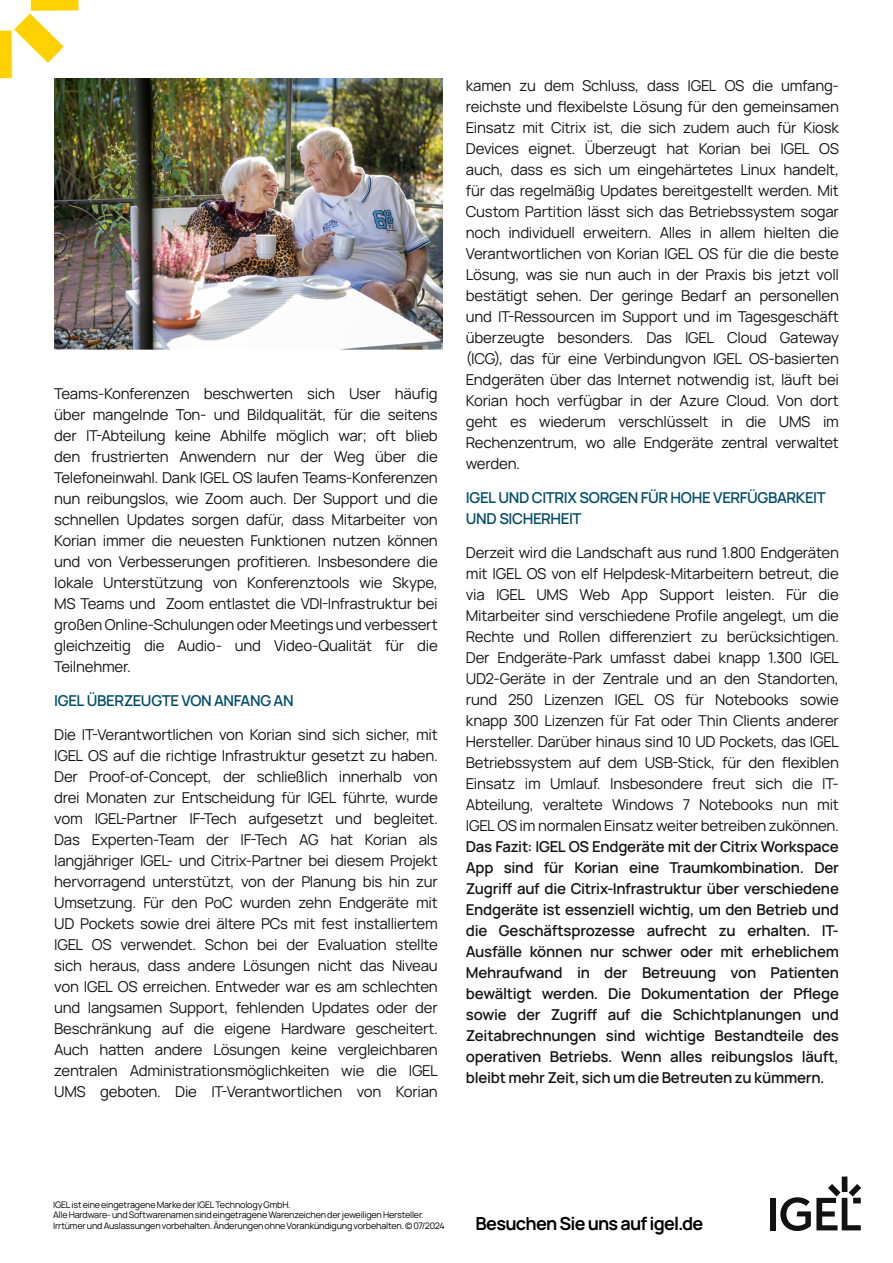
<style>
.page{position:relative;width:893px;height:1263px;background:#fff}
.page>*{position:absolute;margin:0;border:0;box-sizing:border-box;transform-origin:0 0}
.t1{font:700 18px "Manrope";letter-spacing:-.04em;color:#000}
.t2{font:15px/21px "Manrope";letter-spacing:-.02em;color:#141414;text-align:justify}
.t3{font:600 15px/21px "Manrope";letter-spacing:-.015em;color:#141414;text-align:justify}
.t4{font:600 15px/21px "Manrope";letter-spacing:-.025em;color:#004d68}
.t5{font:9px/10.5px "Manrope";letter-spacing:-.02em;color:#000}
</style>
<div class="page">
<div style="left:0;top:31px;width:12px;height:47px;background:#ffd100"></div>
<div style="left:31px;top:0;width:48px;height:11px;background:#ffd100"></div>
<svg style="left:14px;top:13px;width:50px;height:50px"></svg>
<div style="left:842px;top:1176px;width:5px;height:16px;background:#121113"></div>
<div style="left:770px;top:1198px;width:6px;height:32px;background:#121113"></div>
<svg style="left:780px;top:1184px;width:81px;height:47px"></svg>
<img style="left:54px;top:78px;width:388px;height:271px">
<p class="t2" style="left:54px;top:382px;width:385px">Teams-Konferenzen beschwerten sich User häufig über mangelnde Ton- und Bildqualität, für die seitens der IT-Abteilung keine Abhilfe möglich war; oft blieb den frustrierten Anwendern nur der Weg über die Telefoneinwahl. Dank IGEL OS laufen Teams-Konferenzen nun reibungslos, wie Zoom auch. Der Support und die schnellen Updates sorgen dafür, dass Mitarbeiter von Korian immer die neuesten Funktionen nutzen können und von Verbesserungen profitieren. Insbesondere die lokale Unterstützung von Konferenztools wie Skype, MS Teams und Zoom entlastet die VDI-Infrastruktur bei großen Online-Schulungen oder Meetings und verbessert gleichzeitig die Audio- und Video-Qualität für die Teilnehmer.</p>
<p class="t4" style="left:54px;top:689px;width:241px">IGEL ÜBERZEUGTE VON ANFANG AN</p>
<p class="t2" style="left:54px;top:723px;width:385px">Die IT-Verantwortlichen von Korian sind sich sicher, mit IGEL OS auf die richtige Infrastruktur gesetzt zu haben.<br>Der Proof-of-Concept, der schließlich innerhalb von drei Monaten zur Entscheidung für IGEL führte, wurde vom IGEL-Partner IF-Tech aufgesetzt und begleitet.<br>Das Experten-Team der IF-Tech AG hat Korian als langjähriger IGEL- und Citrix-Partner bei diesem Projekt hervorragend unterstützt, von der Planung bis hin zur Umsetzung. Für den PoC wurden zehn Endgeräte mit UD Pockets sowie drei ältere PCs mit fest installiertem IGEL OS verwendet. Schon bei der Evaluation stellte sich heraus, dass andere Lösungen nicht das Niveau von IGEL OS erreichen. Entweder war es am schlechten und langsamen Support, fehlenden Updates oder der Beschränkung auf die eigene Hardware gescheitert.<br>Auch hatten andere Lösungen keine vergleichbaren zentralen Administrationsmöglichkeiten wie die IGEL UMS geboten. Die IT-Verantwortlichen von Korian</p>
<p class="t2" style="left:466px;top:74px;width:375px">kamen zu dem Schluss, dass IGEL OS die umfang&shy;reichste und flexibelste Lösung für den gemeinsamen Einsatz mit Citrix ist, die sich zudem auch für Kiosk Devices eignet. Überzeugt hat Korian bei IGEL OS auch, dass es sich um eingehärtetes Linux handelt, für das regelmäßig Updates bereitgestellt werden. Mit Custom Partition lässt sich das Betriebssystem sogar noch individuell erweitern. Alles in allem hielten die Verantwortlichen von Korian IGEL OS für die die beste Lösung, was sie nun auch in der Praxis bis jetzt voll bestätigt sehen. Der geringe Bedarf an personellen und IT-Ressourcen im Support und im Tagesgeschäft überzeugte besonders. Das IGEL Cloud Gateway (ICG), das für eine Verbindungvon IGEL OS-basierten Endgeräten über das Internet notwendig ist, läuft bei Korian hoch verfügbar in der Azure Cloud. Von dort geht es wiederum verschlüsselt in die UMS im Rechenzentrum, wo alle Endgeräte zentral verwaltet werden.</p>
<p class="t4" style="left:466px;top:486px;width:361px">IGEL UND CITRIX SORGEN FÜR HOHE VERFÜGBARKEIT<br>UND SICHERHEIT</p>
<p class="t2" style="left:466px;top:541px;width:375px">Derzeit wird die Landschaft aus rund 1.800 Endgeräten mit IGEL OS von elf Helpdesk-Mitarbeitern betreut, die via IGEL UMS Web App Support leisten. Für die Mitarbeiter sind verschiedene Profile angelegt, um die Rechte und Rollen differenziert zu berücksichtigen.<br>Der Endgeräte-Park umfasst dabei knapp 1.300 IGEL UD2-Geräte in der Zentrale und an den Standorten, rund 250 Lizenzen IGEL OS für Notebooks sowie knapp 300 Lizenzen für Fat oder Thin Clients anderer Hersteller. Darüber hinaus sind 10 UD Pockets, das IGEL Betriebssystem auf dem USB-Stick, für den flexiblen Einsatz im Umlauf. Insbesondere freut sich die IT-Abteilung, veraltete Windows 7 Notebooks nun mit IGEL OS im normalen Einsatz weiter betreiben zukönnen.</p>
<p class="t3" style="left:466px;top:834px;width:375px">Das Fazit: IGEL OS Endgeräte mit der Citrix Workspace App sind für Korian eine Traumkombination. Der Zugriff auf die Citrix-Infrastruktur über verschiedene Endgeräte ist essenziell wichtig, um den Betrieb und die Geschäftsprozesse aufrecht zu erhalten. IT-Ausfälle können nur schwer oder mit erheblichem Mehraufwand in der Betreuung von Patienten bewältigt werden. Die Dokumentation der Pflege sowie der Zugriff auf die Schichtplanungen und Zeitabrechnungen sind wichtige Bestandteile des operativen Betriebs. Wenn alles reibungslos läuft, bleibt mehr Zeit, sich um die Betreuten zu kümmern.</p>
<p class="t5" style="left:53px;top:1199px;width:393px">IGEL ist eine eingetragene Marke der IGEL Technology GmbH.<br>Alle Hardware- und Softwarenamen sind eingetragene Warenzeichen der jeweiligen Hersteller.<br>Irrtümer und Auslassungen vorbehalten. Änderungen ohne Vorankündigung vorbehalten. © 07/2024</p>
<p class="t1" style="left:476px;top:1208px;width:229px">Besuchen Sie uns auf igel.de</p>
</div>
